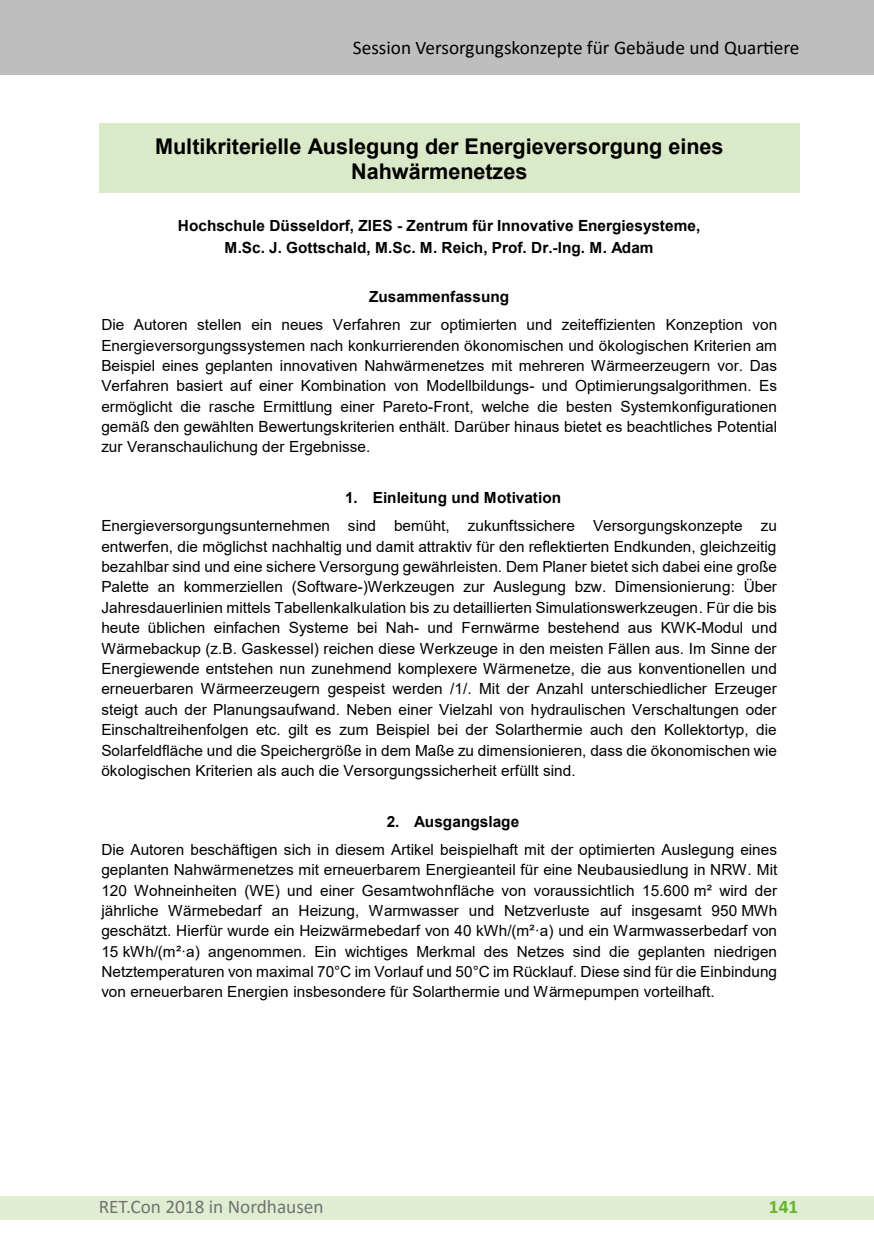
<style>
.page{position:relative;width:874px;height:1241px;background:#fff}
.page>*{position:absolute;margin:0;border:0;box-sizing:border-box;transform-origin:0 0}
.t1{font:700 21.7px/24.8px "Arial";color:#000;text-align:center}
.t2{font:19.25px "Calibri";color:#000}
.t3{font:19.25px "Calibri";color:#727271}
.t4{font:700 19.25px "Calibri";color:#65b32e}
.t5{font:15.4px/20.3px "Arial";color:#000;text-align:justify}
.t6{font:700 15.4px/21.5px "Arial";color:#000;text-align:center}
</style>
<div class="page">
<div style="left:0;top:1196px;width:873px;height:23px;background:#e1edd2"></div>
<div style="left:0;top:0;width:873px;height:74px;background:#bebebe"></div>
<div style="left:99px;top:124px;width:700px;height:69px;background:#dae9c7"></div>
<p class="t2" style="left:353px;top:34px;width:448px">Session Versorgungskonzepte für Gebäude und Quartiere</p>
<h1 class="t1" style="left:155px;top:134px;width:569px">Multikriterielle Auslegung der Energieversorgung eines<br>Nahwärmenetzes</h1>
<p class="t6" style="left:178px;top:215px;width:523px">Hochschule Düsseldorf, ZIES - Zentrum für Innovative Energiesysteme,<br>M.Sc. J. Gottschald, M.Sc. M. Reich, Prof. Dr.-Ing. M. Adam</p>
<p class="t6" style="left:369px;top:286px;width:142px">Zusammenfassung</p>
<p class="t5" style="left:101px;top:314px;width:677px">Die Autoren stellen ein neues Verfahren zur optimierten und zeiteffizienten Konzeption von Energieversorgungssystemen nach konkurrierenden ökonomischen und ökologischen Kriterien am Beispiel eines geplanten innovativen Nahwärmenetzes mit mehreren Wärmeerzeugern vor. Das Verfahren basiert auf einer Kombination von Modellbildungs- und Optimierungsalgorithmen. Es ermöglicht die rasche Ermittlung einer Pareto-Front, welche die besten Systemkonfigurationen gemäß den gewählten Bewertungskriterien enthält. Darüber hinaus bietet es beachtliches Potential zur Veranschaulichung der Ergebnisse.</p>
<p class="t6" style="left:345px;top:487px;width:217px">1. Einleitung und Motivation</p>
<p class="t5" style="left:101px;top:515px;width:677px">Energieversorgungsunternehmen sind bemüht, zukunftssichere Versorgungskonzepte zu entwerfen, die möglichst nachhaltig und damit attraktiv für den reflektierten Endkunden, gleichzeitig bezahlbar sind und eine sichere Versorgung gewährleisten. Dem Planer bietet sich dabei eine große Palette an kommerziellen (Software-)Werkzeugen zur Auslegung bzw. Dimensionierung: Über Jahresdauerlinien mittels Tabellenkalkulation bis zu detaillierten Simulationswerkzeugen. Für die bis heute üblichen einfachen Systeme bei Nah- und Fernwärme bestehend aus KWK-Modul und Wärmebackup (z.B. Gaskessel) reichen diese Werkzeuge in den meisten Fällen aus. Im Sinne der Energiewende entstehen nun zunehmend komplexere Wärmenetze, die aus konventionellen und erneuerbaren Wärmeerzeugern gespeist werden /1/. Mit der Anzahl unterschiedlicher Erzeuger steigt auch der Planungsaufwand. Neben einer Vielzahl von hydraulischen Verschaltungen oder Einschaltreihenfolgen etc. gilt es zum Beispiel bei der Solarthermie auch den Kollektortyp, die Solarfeldfläche und die Speichergröße in dem Maße zu dimensionieren, dass die ökonomischen wie ökologischen Kriterien als auch die Versorgungssicherheit erfüllt sind.</p>
<p class="t6" style="left:386px;top:810px;width:134px">2. Ausgangslage</p>
<p class="t5" style="left:101px;top:839px;width:677px">Die Autoren beschäftigen sich in diesem Artikel beispielhaft mit der optimierten Auslegung eines geplanten Nahwärmenetzes mit erneuerbarem Energieanteil für eine Neubausiedlung in NRW. Mit 120 Wohneinheiten (WE) und einer Gesamtwohnfläche von voraussichtlich 15.600 m² wird der jährliche Wärmebedarf an Heizung, Warmwasser und Netzverluste auf insgesamt 950 MWh geschätzt. Hierfür wurde ein Heizwärmebedarf von 40 kWh/(m²·a) und ein Warmwasserbedarf von 15 kWh/(m²·a) angenommen. Ein wichtiges Merkmal des Netzes sind die geplanten niedrigen Netztemperaturen von maximal 70°C im Vorlauf und 50°C im Rücklauf. Diese sind für die Einbindung von erneuerbaren Energien insbesondere für Solarthermie und Wärmepumpen vorteilhaft.</p>
<p class="t3" style="left:99px;top:1193px;width:226px">RET.Con 2018 in Nordhausen</p>
<p class="t4" style="left:768px;top:1192px;width:31px">141</p>
</div>
